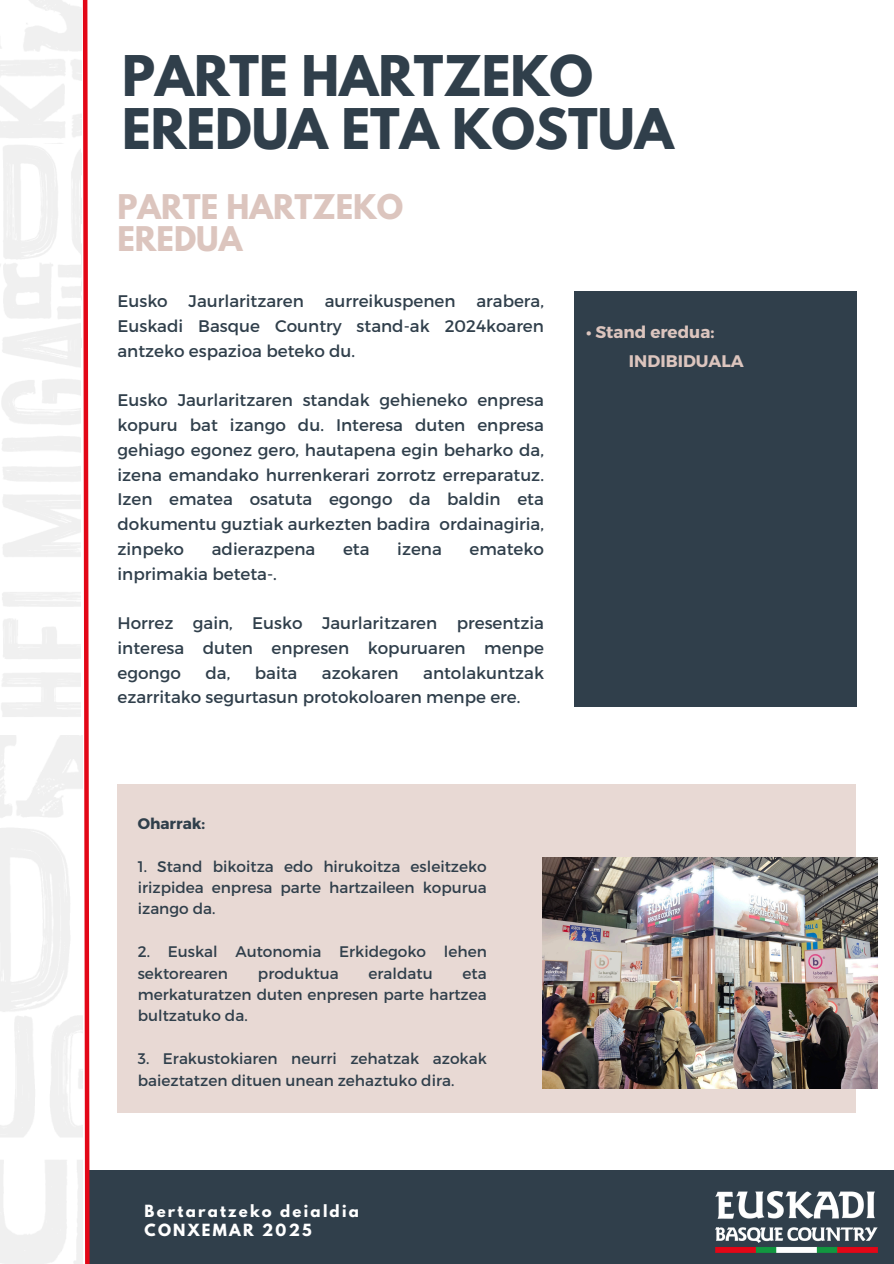
<style>
.page{position:relative;width:894px;height:1264px;background:#fff}
.page>*{position:absolute;margin:0;border:0;box-sizing:border-box;transform-origin:0 0}
.t1{font:700 49.65px/52.8px "League Spartan";color:#303f4b}
.t2{font:700 30.15px/31.5px "League Spartan";color:#dcc5be}
.t3{font:16.8px/24.8px "Montserrat";color:#303f4b;text-align:justify}
.t4{font:700 16.8px/29.2px "Montserrat";color:#dcc5be}
.t5{font:15.3px/21.3px "Montserrat";color:#303f4b;text-align:justify}
.t6{font:700 15.3px "Montserrat";color:#303f4b}
.t7{font:700 14.85px "League Spartan";letter-spacing:.15em;color:#fff}
</style>
<div class="page">
<div style="left:86px;top:1170px;width:807px;height:93px;background:#303f4b"></div>
<img style="left:715px;top:1191px;width:162px;height:61px">
<svg style="left:81px;top:0;width:9px;height:1263px"></svg>
<div style="left:573px;top:291px;width:283px;height:415px;background:#303f4b"></div>
<div style="left:117px;top:784px;width:739px;height:329px;background:#e8d9d4"></div>
<img style="left:543px;top:858px;width:334px;height:230px">
<h2 class="t1" style="left:122px;top:56px;width:553px">PARTE HARTZEKO<br>EREDUA ETA KOSTUA</h2>
<h3 class="t2" style="left:117px;top:195px;width:287px">PARTE HARTZEKO<br>EREDUA</h3>
<h4 class="t3" style="left:117px;top:288px;width:428px">Eusko Jaurlaritzaren aurreikuspenen arabera, Euskadi Basque Country stand-ak 2024koaren antzeko espazioa beteko du.</h4>
<h4 class="t3" style="left:117px;top:387px;width:428px">Eusko Jaurlaritzaren standak gehieneko enpresa kopuru bat izango du. Interesa duten enpresa gehiago egonez gero, hautapena egin beharko da, izena emandako hurrenkerari zorrotz erreparatuz.<br>Izen ematea osatuta egongo da baldin eta dokumentu guztiak aurkezten badira ordainagiria, zinpeko</h4>
<h4 class="t3" style="left:212px;top:535px;width:105px">adierazpena</h4>
<h4 class="t3" style="left:343px;top:535px;width:28px">eta</h4>
<h4 class="t3" style="left:397px;top:535px;width:46px">izena</h4>
<h4 class="t3" style="left:469px;top:535px;width:76px">emateko</h4>
<h4 class="t3" style="left:117px;top:560px;width:161px">inprimakia beteta-.</h4>
<h4 class="t3" style="left:117px;top:610px;width:428px">Horrez gain, Eusko Jaurlaritzaren presentzia interesa duten enpresen kopuruaren menpe egongo</h4>
<h4 class="t3" style="left:205px;top:659px;width:26px">da,</h4>
<h4 class="t3" style="left:255px;top:659px;width:44px">baita</h4>
<h4 class="t3" style="left:322px;top:659px;width:78px">azokaren</h4>
<h4 class="t3" style="left:117px;top:659px;width:428px;text-indent:305px">antolakuntzak ezarritako segurtasun protokoloaren menpe ere.</h4>
<h3 class="t4" style="left:628px;top:317px;width:116px;text-indent:-43px">• Stand eredua:<br>INDIBIDUALA</h3>
<h4 class="t6" style="left:138px;top:813px;width:69px">Oharrak:</h4>
<h4 class="t5" style="left:138px;top:854px;width:350px">1. Stand bikoitza edo hirukoitza esleitzeko irizpidea enpresa parte hartzaileen kopurua izango da.</h4>
<h4 class="t5" style="left:138px;top:940px;width:350px">2. Euskal Autonomia Erkidegoko lehen sektorearen</h4>
<h4 class="t5" style="left:258px;top:961px;width:82px">produktua</h4>
<h4 class="t5" style="left:368px;top:961px;width:66px">eraldatu</h4>
<h4 class="t5" style="left:138px;top:961px;width:350px;text-indent:325px">eta merkaturatzen duten enpresen parte hartzea bultzatuko da.</h4>
<p class="t5" style="left:138px;top:1047px;width:350px">3. Erakustokiaren neurri zehatzak azokak baieztatzen dituen unean zehaztuko dira.</p>
<p class="t7" style="left:144px;top:1203px;width:216px">Bertaratzeko deialdia</p>
<h1 class="t7" style="left:144px;top:1222px;width:169px">CONXEMAR 2025</h1>
<p class="t7" style="left:144px;top:1222px;width:227px">Enero - Marzo de 2020</p>
</div>
